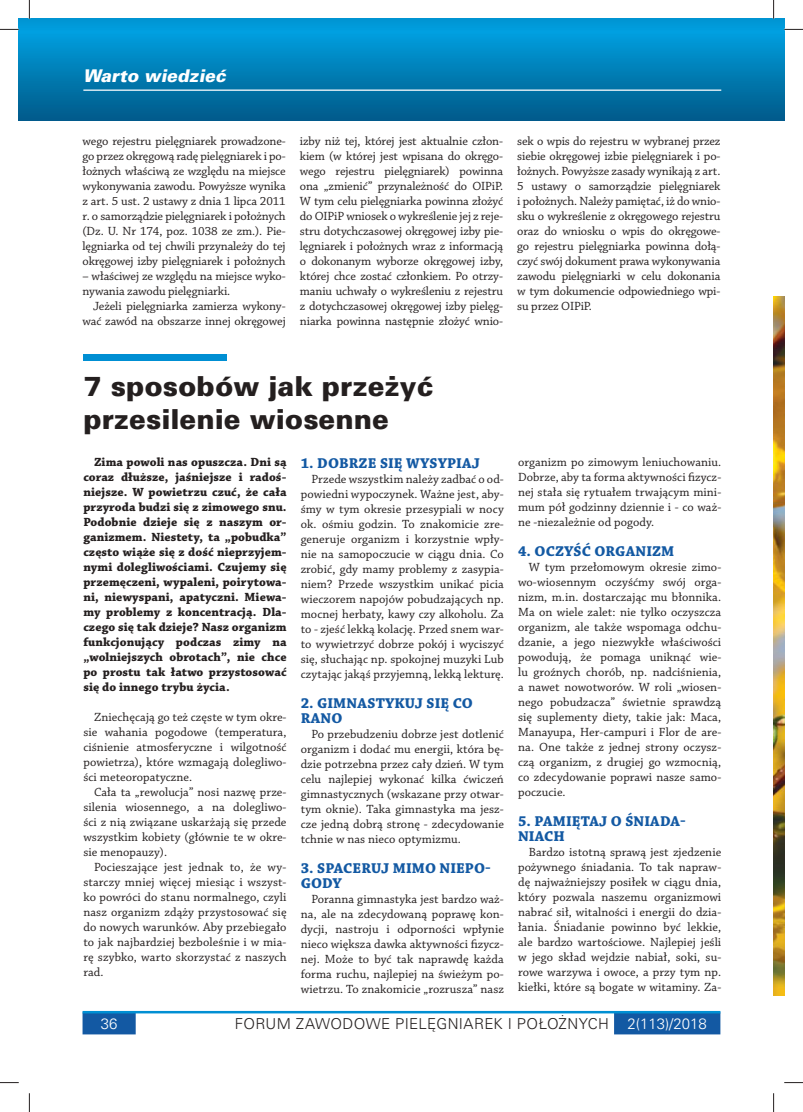
<style>
.page{position:relative;width:803px;height:1112px;background:#fff}
.page>*{position:absolute;margin:0;border:0;box-sizing:border-box;transform-origin:0 0}
.t1{font:27.5px/33px "USA Black";color:#241f1f}
.t2{font:italic 17.5px "USA Black";color:#fff}
.t3{font:700 15px "Chaparral Pro";letter-spacing:.01em;color:#1359a3}
.t4{font:15px "USA Light";letter-spacing:.02em;color:#241f1f}
.t5{font:15px "USA Light";color:#fff}
.t6{font:12.5px/15px "Chaparral Pro";letter-spacing:.005em;color:#241f1f;text-align:justify}
.t7{font:700 12.5px/15px "Chaparral Pro";letter-spacing:.005em;color:#241f1f;text-align:justify}
.s1{color:#fff}
</style>
<div class="page">
<div style="left:19px;top:19px;width:754px;height:101px;background:linear-gradient(to bottom,#00a5e6,#005b8b)"></div>
<svg style="left:83px;top:1013px;width:637px;height:21px"></svg>
<hr style="left:83px;top:1010px;width:637px;height:3px;background:#008fd3">
<svg style="left:773px;top:19px;width:11px;height:101px"></svg>
<img style="left:773px;top:297px;width:11px;height:697px">
<hr style="left:83px;top:89px;width:638px;height:2px;background:#fff">
<div style="left:83px;top:354px;width:144px;height:6px;background:#008fd3"></div>
<svg style="left:0;top:29px;width:19px;height:1px"></svg>
<svg style="left:784px;top:29px;width:19px;height:1px"></svg>
<svg style="left:0;top:1082px;width:19px;height:1px"></svg>
<svg style="left:784px;top:1082px;width:19px;height:1px"></svg>
<svg style="left:29px;top:0;width:1px;height:19px"></svg>
<svg style="left:29px;top:1093px;width:1px;height:18px"></svg>
<svg style="left:773px;top:0;width:1px;height:19px"></svg>
<svg style="left:773px;top:1093px;width:1px;height:18px"></svg>
<h2 class="t2" style="left:83px;top:66px;width:144px">Warto wiedzieć</h2>
<p class="t6" style="left:83px;top:134px;width:205px">wego rejestru pielęgniarek prowadzone&shy;go przez okręgową radę pielęgniarek i po&shy;łożnych właściwą ze względu na miejsce wykonywania zawodu. Powyższe wynika z art. 5 ust. 2 ustawy z dnia 1 lipca 2011 r. o samorządzie pielęgniarek i położnych (Dz. U. Nr 174, poz. 1038 ze zm.). Pie&shy;lęgniarka od tej chwili przynależy do tej okręgowej izby pielęgniarek i położnych</p>
<p class="t6" style="left:83px;top:269px;width:205px">– właściwej ze względu na miejsce wyko&shy;nywania zawodu pielęgniarki.</p>
<p class="t6" style="left:83px;top:299px;width:205px;text-align:right">Jeżeli pielęgniarka zamierza wykony&shy;wać zawód na obszarze innej okręgowej</p>
<p class="t6" style="left:300px;top:134px;width:205px">izby niż tej, której jest aktualnie człon&shy;kiem (w której jest wpisana do okręgo&shy;wego rejestru pielęgniarek) powinna ona „zmienić” przynależność do OIPiP.<br>W tym celu pielęgniarka powinna złożyć do OIPiP wniosek o wykreślenie jej z reje&shy;stru dotychczasowej okręgowej izby pie&shy;lęgniarek i położnych wraz z informacją o dokonanym wyborze okręgowej izby, której chce zostać członkiem. Po otrzy&shy;maniu uchwały o wykreśleniu z rejestru z dotychczasowej okręgowej izby pielęg&shy;niarka powinna następnie złożyć wnio-</p>
<p class="t6" style="left:517px;top:134px;width:205px">sek o wpis do rejestru w wybranej przez siebie okręgowej izbie pielęgniarek i po&shy;łożnych. Powyższe zasady wynikają z art.<br>5 ustawy o samorządzie pielęgniarek i położnych. Należy pamiętać, iż do wnio&shy;sku o wykreślenie z okręgowego rejestru oraz do wniosku o wpis do okręgowe&shy;go rejestru pielęgniarka powinna dołą&shy;czyć swój dokument prawa wykonywania zawodu pielęgniarki w celu dokonania w tym dokumencie odpowiedniego wpi&shy;su przez OIPiP.</p>
<h1 class="t1" style="left:83px;top:369px;width:352px">7 sposobów jak przeżyć przesilenie wiosenne</h1>
<p class="t7" style="left:83px;top:455px;width:205px;text-indent:11px">Zima powoli nas opuszcza. Dni są coraz dłuższe, jaśniejsze i radoś&shy;niejsze. W powietrzu czuć, że cała przyroda budzi się z zimowego snu.<br>Podobnie dzieje się z naszym or&shy;ganizmem. Niestety, ta „pobudka” często wiąże się z dość nieprzyjem&shy;nymi dolegliwościami. Czujemy się przemęczeni, wypaleni, poirytowa&shy;ni, niewyspani, apatyczni. Miewa&shy;my problemy z koncentracją. Dla&shy;czego się tak dzieje? Nasz organizm funkcjonujący podczas zimy na „wolniejszych obrotach”, nie chce po prostu tak łatwo przystosować się do innego trybu życia.</p>
<p class="t6" style="left:83px;top:710px;width:205px;text-indent:11px">Zniechęcają go też częste w tym okre&shy;sie wahania pogodowe (temperatura, ciśnienie atmosferyczne i wilgotność powietrza), które wzmagają dolegliwo&shy;ści meteoropatyczne.</p>
<p class="t6" style="left:83px;top:785px;width:205px;text-indent:11px">Cała ta „rewolucja” nosi nazwę prze&shy;silenia wiosennego, a na dolegliwo&shy;ści z nią związane uskarżają się przede wszystkim kobiety (głównie te w okre&shy;sie menopauzy).</p>
<p class="t6" style="left:83px;top:860px;width:205px;text-indent:11px">Pocieszające jest jednak to, że wy&shy;starczy mniej więcej miesiąc i wszyst&shy;ko powróci do stanu normalnego, czyli nasz organizm zdąży przystosować się do nowych warunków. Aby przebiegało to jak najbardziej bezboleśnie i w mia&shy;rę szybko, warto skorzystać z naszych rad.</p>
<p class="t3" style="left:301px;top:454px;width:38px">1. Dobrze</p>
<p class="t3" style="left:380px;top:454px;width:101px">si ę wysypiaj</p>
<p class="t6" style="left:301px;top:471px;width:205px;text-indent:11px">Przede wszystkim należy zadbać o od&shy;powiedni wypoczynek. Ważne jest, aby&shy;śmy w tym okresie przesypiali w nocy ok. ośmiu godzin. To znakomicie zre&shy;generuje organizm i korzystnie wpły&shy;nie na samopoczucie w ciągu dnia. Co zrobić, gdy mamy problemy z zasypia&shy;niem? Przede wszystkim unikać picia wieczorem napojów pobudzających np. mocnej herbaty, kawy czy alkoholu. Za to - zjeść lekką kolację. Przed snem war&shy;to wywietrzyć dobrze pokój i wyciszyć się, słuchając np. spokojnej muzyki Lub czytając jakąś przyjemną, lekką lekturę.</p>
<p class="t3" style="left:301px;top:694px;width:28px">2. Gimnast</p>
<p class="t3" style="left:385px;top:694px;width:78px">ykuj się co</p>
<p class="t3" style="left:301px;top:709px;width:12px">rano</p>
<p class="t6" style="left:301px;top:726px;width:205px;text-indent:11px">Po przebudzeniu dobrze jest dotlenić organizm i dodać mu energii, która bę&shy;dzie potrzebna przez cały dzień. W tym celu najlepiej wykonać kilka ćwiczeń gimnastycznych (wskazane przy otwar&shy;tym oknie). Taka gimnastyka ma jesz&shy;cze jedną dobrą stronę - zdecydowanie tchnie w nas nieco optymizmu.</p>
<p class="t3" style="left:301px;top:859px;width:35px">3. Spaceru</p>
<p class="t3" style="left:381px;top:859px;width:24px">j mimo</p>
<p class="t3" style="left:440px;top:859px;width:10px">niepo</p>
<p class="t3" style="left:485px;top:859px;width:7px">-</p>
<p class="t3" style="left:301px;top:874px;width:43px">gody</p>
<p class="t6" style="left:301px;top:891px;width:205px;text-indent:11px">Poranna gimnastyka jest bardzo waż&shy;na, ale na zdecydowaną poprawę kon&shy;dycji, nastroju i odporności wpłynie nieco większa dawka aktywności fizycz&shy;nej. Może to być tak naprawdę każda forma ruchu, najlepiej na świeżym po&shy;wietrzu. To znakomicie „rozrusza” nasz</p>
<p class="t6" style="left:518px;top:455px;width:205px">organizm po zimowym leniuchowaniu.<br>Dobrze, aby ta forma aktywności fizycz&shy;nej stała się rytuałem trwającym mini&shy;mum pół godzinny dziennie i - co waż&shy;ne -niezależnie od pogody.</p>
<p class="t3" style="left:518px;top:542px;width:119px">4. Oczyść organizm</p>
<p class="t6" style="left:518px;top:560px;width:205px;text-indent:11px">W tym przełomowym okresie zimo&shy;wo-wiosennym oczyśćmy swój orga&shy;nizm, m.in. dostarczając mu błonnika.<br>Ma on wiele zalet: nie tylko oczyszcza organizm, ale także wspomaga odchu&shy;dzanie, a jego niezwykłe właściwości powodują, że pomaga uniknąć wie&shy;lu groźnych chorób, np. nadciśnienia, a nawet nowotworów. W roli „wiosen&shy;nego pobudzacza” świetnie sprawdzą się suplementy diety, takie jak: Maca, Manayupa, Her-campuri i Flor de are&shy;na. One także z jednej strony oczysz&shy;czą organizm, z drugiej go wzmocnią, co zdecydowanie poprawi nasze samo&shy;poczucie.</p>
<p class="t3" style="left:518px;top:812px;width:36px">5. Pami</p>
<p class="t3" style="left:572px;top:812px;width:72px">ętaj o śniada</p>
<p class="t3" style="left:680px;top:812px;width:7px">-</p>
<p class="t3" style="left:518px;top:827px;width:11px">niach</p>
<p class="t6" style="left:518px;top:845px;width:205px;text-indent:11px">Bardzo istotną sprawą jest zjedzenie pożywnego śniadania. To tak napraw&shy;dę najważniejszy posiłek w ciągu dnia, który pozwala naszemu organizmowi nabrać sił, witalności i energii do dzia&shy;łania. Śniadanie powinno być lekkie, ale bardzo wartościowe. Najlepiej jeśli w jego skład wejdzie nabiał, soki, su&shy;rowe warzywa i owoce, a przy tym np. kiełki, które są bogate w witaminy. Za-</p>
<p class="t5" style="left:101px;top:1015px;width:18px">36</p>
<p class="t4" style="left:235px;top:1015px;width:474px">FORUM ZAWODOWE PIELĘGNIAREK I POŁOŻNYCH <span class="s1">2(113)/2018</span></p>
</div>
